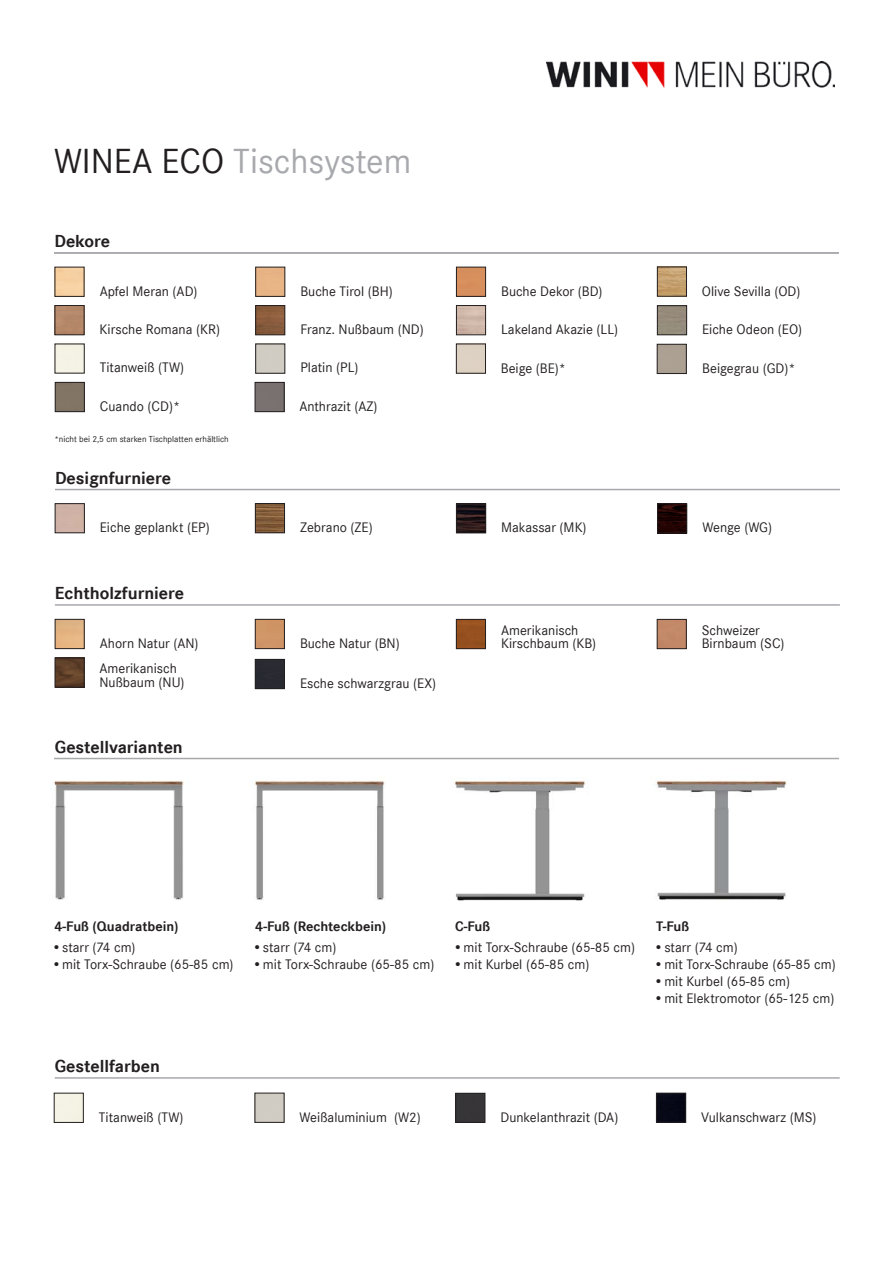
<style>
.page{position:relative;width:893px;height:1263px;background:#fff}
.page>*{position:absolute;margin:0;border:0;box-sizing:border-box;transform-origin:0 0}
.t1{font:36px "Corporate S";color:#a8a9ad}
.t2{font:700 18px "Corporate S";color:#231f20}
.t3{font:14.25px/13.5px "Corporate S";color:#231f20}
.t4{font:700 14.25px "Corporate S";color:#231f20}
.t5{font:9px "Corporate S";color:#231f20}
.s1{color:#231f20}
</style>
<div class="page">
<img style="left:547px;top:62px;width:287px;height:26px">
<hr style="left:54px;top:252px;width:785px;height:2px;background:#a8a9ad">
<div style="left:255px;top:267px;width:30px;height:30px;border:1px solid #231f20"></div>
<img style="left:458px;top:269px;width:26px;height:26px">
<div style="left:456px;top:267px;width:30px;height:30px;border:1px solid #231f20"></div>
<div style="left:456px;top:305px;width:30px;height:30px;border:1px solid #231f20"></div>
<img style="left:57px;top:307px;width:25px;height:26px">
<div style="left:55px;top:305px;width:29px;height:30px;border:1px solid #231f20"></div>
<img style="left:257px;top:307px;width:26px;height:26px">
<div style="left:255px;top:305px;width:30px;height:30px;border:1px solid #231f20"></div>
<div style="left:255px;top:382px;width:29px;height:30px;border:1px solid #231f20"></div>
<div style="left:456px;top:344px;width:30px;height:29px;border:1px solid #231f20"></div>
<div style="left:657px;top:344px;width:29px;height:30px;border:1px solid #231f20"></div>
<img style="left:57px;top:384px;width:26px;height:26px">
<div style="left:55px;top:382px;width:30px;height:30px;border:1px solid #231f20"></div>
<div style="left:657px;top:305px;width:30px;height:30px;border:1px solid #231f20"></div>
<img style="left:659px;top:269px;width:26px;height:25px">
<div style="left:657px;top:267px;width:30px;height:29px;border:1px solid #231f20"></div>
<img style="left:659px;top:506px;width:26px;height:25px">
<div style="left:657px;top:504px;width:30px;height:29px;border:1px solid #231f20"></div>
<div style="left:55px;top:503px;width:30px;height:30px;border:1px solid #231f20"></div>
<img style="left:257px;top:505px;width:26px;height:26px">
<div style="left:255px;top:503px;width:30px;height:30px;border:1px solid #231f20"></div>
<img style="left:458px;top:506px;width:26px;height:25px">
<div style="left:456px;top:504px;width:30px;height:29px;border:1px solid #231f20"></div>
<img style="left:257px;top:621px;width:26px;height:26px">
<div style="left:255px;top:619px;width:30px;height:30px;border:1px solid #231f20"></div>
<img style="left:257px;top:661px;width:26px;height:26px">
<div style="left:255px;top:659px;width:30px;height:30px;border:1px solid #231f20"></div>
<img style="left:458px;top:621px;width:26px;height:26px">
<div style="left:456px;top:619px;width:30px;height:30px;border:1px solid #231f20"></div>
<img style="left:57px;top:660px;width:25px;height:25px">
<div style="left:55px;top:658px;width:29px;height:29px;border:1px solid #231f20"></div>
<div style="left:55px;top:619px;width:29px;height:30px;border:1px solid #231f20"></div>
<img style="left:659px;top:621px;width:25px;height:26px">
<div style="left:657px;top:619px;width:29px;height:30px;border:1px solid #231f20"></div>
<img style="left:658px;top:1095px;width:26px;height:25px">
<div style="left:656px;top:1093px;width:30px;height:29px;border:1px solid #231f20"></div>
<img style="left:457px;top:1095px;width:26px;height:25px">
<div style="left:455px;top:1093px;width:30px;height:29px;border:1px solid #231f20"></div>
<hr style="left:55px;top:489px;width:785px;height:1px;background:#a8a9ad">
<hr style="left:55px;top:604px;width:785px;height:2px;background:#a8a9ad">
<hr style="left:54px;top:758px;width:785px;height:1px;background:#a8a9ad">
<hr style="left:55px;top:1077px;width:785px;height:2px;background:#a8a9ad">
<img style="left:53px;top:781px;width:131px;height:119px">
<img style="left:254px;top:780px;width:131px;height:120px">
<img style="left:453px;top:781px;width:133px;height:120px">
<img style="left:655px;top:780px;width:132px;height:120px">
<h1 class="t1" style="left:54px;top:141px;width:359px"><span class="s1">WINEA ECO</span> Tischsystem</h1>
<p class="t2" style="left:54px;top:231px;width:57px">Dekore</p>
<p class="t3" style="left:100px;top:284px;width:99px">Apfel Meran (AD)</p>
<p class="t3" style="left:300px;top:284px;width:94px">Buche Tirol (BH)</p>
<p class="t3" style="left:501px;top:284px;width:103px">Buche Dekor (BD)</p>
<p class="t3" style="left:100px;top:323px;width:122px">Kirsche Romana (KR)</p>
<p class="t3" style="left:300px;top:323px;width:125px">Franz. Nußbaum (ND)</p>
<p class="t3" style="left:501px;top:322px;width:118px">Lakeland Akazie (LL)</p>
<p class="t3" style="left:100px;top:361px;width:86px">Titanweiß (TW)</p>
<p class="t3" style="left:300px;top:361px;width:60px">Platin (PL)</p>
<p class="t3" style="left:299px;top:399px;width:80px">Anthrazit (AZ)</p>
<p class="t3" style="left:702px;top:284px;width:100px">Olive Sevilla (OD)</p>
<p class="t3" style="left:702px;top:323px;width:102px">Eiche Odeon (EO)</p>
<p class="t3" style="left:501px;top:361px;width:67px">Beige (BE)*</p>
<p class="t3" style="left:702px;top:362px;width:95px">Beigegrau (GD)*</p>
<p class="t3" style="left:100px;top:400px;width:82px">Cuando (CD)*</p>
<p class="t5" style="left:54px;top:434px;width:176px">*nicht bei 2,5 cm starken Tischplatten erhältlich</p>
<p class="t2" style="left:55px;top:468px;width:118px">Designfurniere</p>
<p class="t3" style="left:100px;top:521px;width:111px">Eiche geplankt (EP)</p>
<p class="t3" style="left:300px;top:520px;width:74px">Zebrano (ZE)</p>
<p class="t3" style="left:501px;top:521px;width:87px">Makassar (MK)</p>
<p class="t3" style="left:702px;top:521px;width:71px">Wenge (WG)</p>
<p class="t2" style="left:55px;top:583px;width:131px">Echtholzfurniere</p>
<p class="t3" style="left:100px;top:636px;width:100px">Ahorn Natur (AN)</p>
<p class="t3" style="left:99px;top:662px;width:87px">Amerikanisch<br>Nußbaum (NU)</p>
<p class="t2" style="left:55px;top:736px;width:129px">Gestellvarianten</p>
<p class="t3" style="left:300px;top:636px;width:101px">Buche Natur (BN)</p>
<p class="t3" style="left:300px;top:676px;width:138px">Esche schwarzgrau (EX)</p>
<p class="t3" style="left:501px;top:623px;width:97px">Amerikanisch<br>Kirschbaum (KB)</p>
<p class="t3" style="left:702px;top:623px;width:84px">Schweizer<br>Birnbaum (SC)</p>
<p class="t4" style="left:54px;top:918px;width:126px">4-Fuß (Quadratbein)</p>
<p class="t3" style="left:52px;top:940px;width:85px">• starr (74 cm)</p>
<p class="t3" style="left:52px;top:957px;width:183px">• mit Torx-Schraube (65-85 cm)</p>
<p class="t2" style="left:55px;top:1056px;width:107px">Gestellfarben</p>
<p class="t4" style="left:255px;top:918px;width:133px">4-Fuß (Rechteckbein)</p>
<p class="t3" style="left:252px;top:940px;width:85px">• starr (74 cm)</p>
<p class="t3" style="left:252px;top:957px;width:183px">• mit Torx-Schraube (65-85 cm)</p>
<p class="t4" style="left:455px;top:918px;width:36px">C-Fuß</p>
<p class="t4" style="left:656px;top:918px;width:35px">T-Fuß</p>
<p class="t3" style="left:453px;top:940px;width:183px">• mit Torx-Schraube (65-85 cm)</p>
<p class="t3" style="left:453px;top:957px;width:138px">• mit Kurbel (65-85 cm)</p>
<p class="t3" style="left:654px;top:940px;width:85px">• starr (74 cm)</p>
<p class="t3" style="left:654px;top:957px;width:183px">• mit Torx-Schraube (65-85 cm)</p>
<p class="t3" style="left:654px;top:975px;width:138px">• mit Kurbel (65-85 cm)</p>
<p class="t3" style="left:654px;top:992px;width:182px">• mit Elektromotor (65-125 cm)</p>
<p class="t3" style="left:99px;top:1110px;width:86px">Titanweiß (TW)</p>
<p class="t3" style="left:299px;top:1110px;width:123px">Weißaluminium (W2)</p>
<p class="t3" style="left:500px;top:1110px;width:119px">Dunkelanthrazit (DA)</p>
<p class="t3" style="left:701px;top:1110px;width:117px">Vulkanschwarz (MS)</p>
</div>
